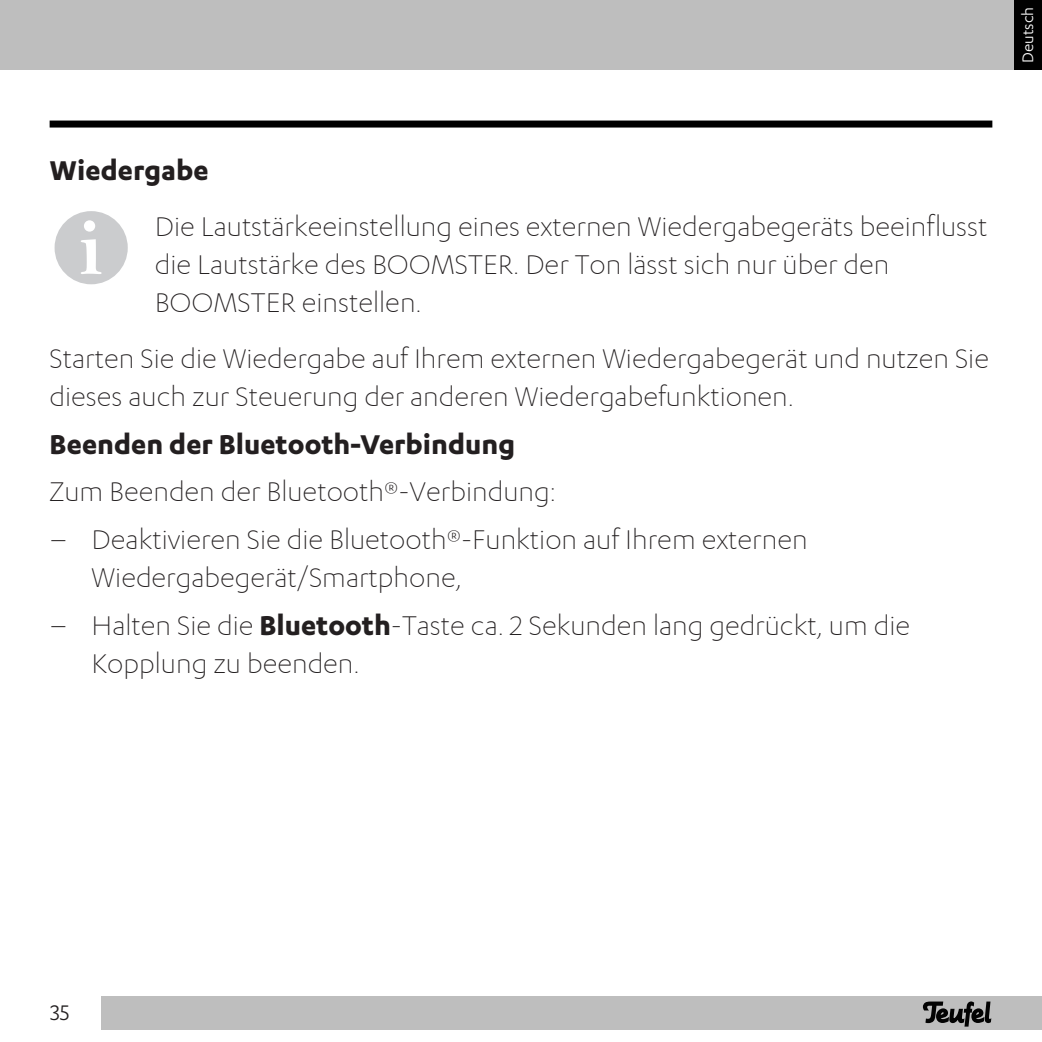
<style>
.page{position:relative;width:1042px;height:1042px;background:#fff}
.page>*{position:absolute;margin:0;border:0;box-sizing:border-box;transform-origin:0 0}
.Text{font:300 31.5px/37.8px "Karbon";color:#231f20}
.Text-2{font:700 31.5px "Karbon";color:#231f20}
.t1{font:24.5px "Karbon";color:#231f20}
.t2{font:17.5px "Karbon";color:#fff}
.s1{font-weight:700}
</style>
<div class="page">
<div style="left:0;top:0;width:1015px;height:69px;background:#bebebe"></div>
<div style="left:50px;top:121px;width:942px;height:7px;background:#000"></div>
<div style="left:1014px;top:0;width:28px;height:69px;background:#000"></div>
<div style="left:101px;top:996px;width:941px;height:33px;background:#bebebe"></div>
<svg style="left:923px;top:1001px;width:68px;height:25px"></svg>
<div style="left:57px;top:213px;width:69px;height:69px;background:#cbccce;border-radius:50%"></div>
<div style="left:55px;top:211px;width:73px;height:73px;border:4px solid #cbccce;border-radius:50%"></div>
<svg style="left:81px;top:220px;width:21px;height:54px"></svg>
<p class="t2" style="left:1018px;top:63px;width:58px;rotate:-90deg">Deutsch</p>
<p class="Text-2" style="left:50px;top:152px;width:161px">Wiedergabe</p>
<p class="Text" style="left:155px;top:208px;width:834px">Die Lautstärkeeinstellung eines externen Wiedergabegeräts beeinflusst die Lautstärke des BOOMSTER. Der Ton lässt sich nur über den<br>BOOMSTER einstellen.</p>
<p class="Text" style="left:50px;top:340px;width:941px">Starten Sie die Wiedergabe auf Ihrem externen Wiedergabegerät und nutzen Sie dieses auch zur Steuerung der anderen Wiedergabefunktionen.</p>
<p class="Text-2" style="left:50px;top:426px;width:467px">Beenden der Bluetooth-Verbindung</p>
<p class="Text" style="left:50px;top:473px;width:508px">Zum Beenden der Bluetooth®-Verbindung:</p>
<p class="Text" style="left:92px;top:521px;width:717px;text-indent:-42px">– Deaktivieren Sie die Bluetooth®-Funktion auf Ihrem externen<br>Wiedergabegerät/Smartphone,</p>
<p class="Text" style="left:92px;top:606px;width:820px;text-indent:-42px">– Halten Sie die <span class="s1">Bluetooth</span>-Taste ca. 2 Sekunden lang gedrückt, um die<br>Kopplung zu beenden.</p>
<p class="t1" style="left:50px;top:999px;width:21px">35</p>
</div>
